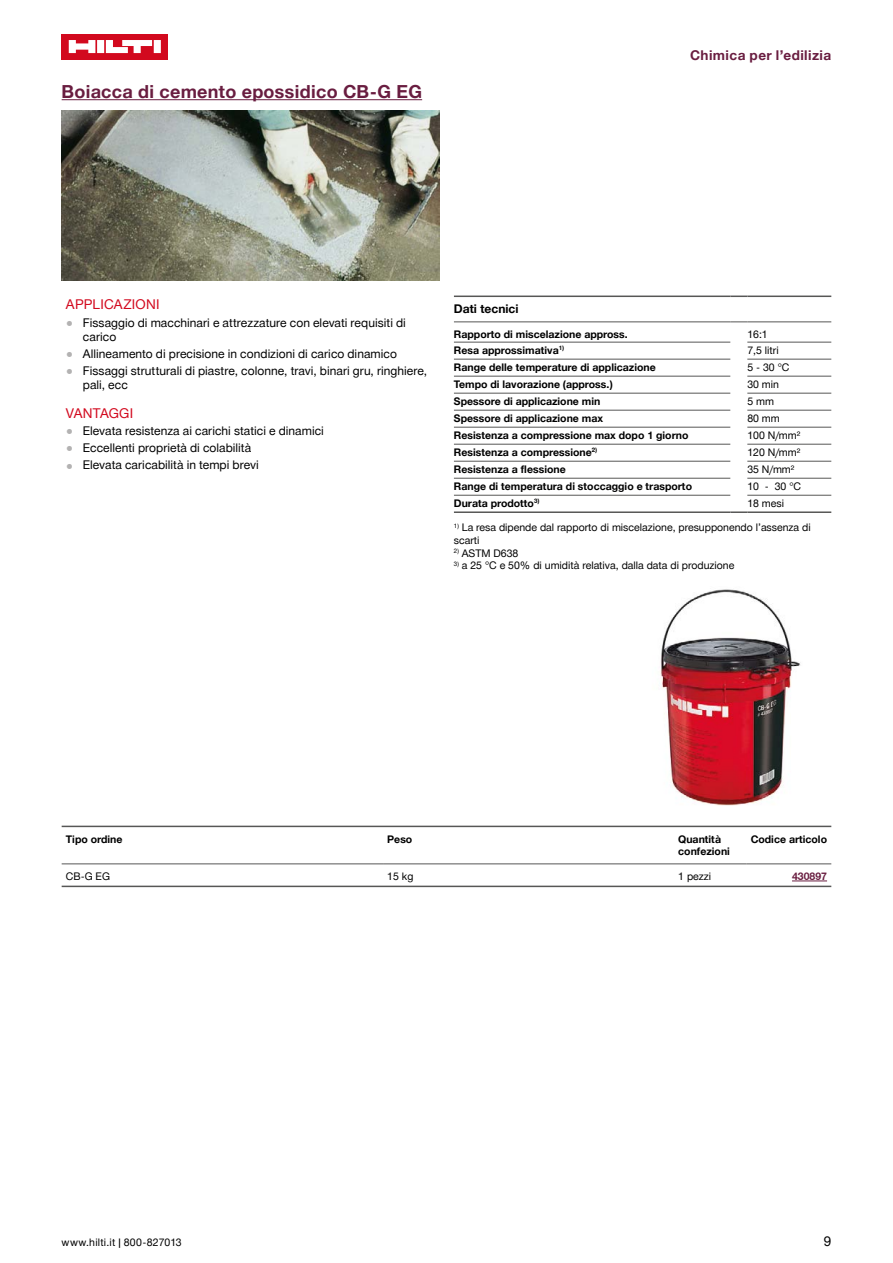
<style>
.page{position:relative;width:893px;height:1263px;background:#fff}
.page>*{position:absolute;margin:0;border:0;box-sizing:border-box;transform-origin:0 0}
.t1{font:700 18px "Hilti";letter-spacing:.015em;color:#691d40}
.t2{font:700 13.5px "Hilti";letter-spacing:.03em;color:#691d40}
.t3{font:13.5px "Hilti";letter-spacing:.015em;color:#d2091e}
.t4{font:13.5px "Hilti";color:#000}
.t5{font:12px/14.4px "Hilti";letter-spacing:.005em;color:#000}
.t6{font:700 12px "Hilti";color:#000}
.t7{font:700 10.5px/12.6px "Hilti";color:#000}
.t8{font:10.5px/12.6px "Hilti";color:#000}
.t9{font:10.5px "Hilti";letter-spacing:.02em;color:#000}
.t10{font:700 10.5px "Hilti";color:#691d40}
.s1{font-size:9px;color:#b3b2b2}
</style>
<div class="page">
<div style="left:62px;top:34px;width:106px;height:25px;background:#d2091e"></div>
<svg style="left:69px;top:40px;width:92px;height:13px"></svg>
<hr style="left:62px;top:826px;width:769px;height:1px;background:#575756">
<hr style="left:62px;top:886px;width:769px;height:1px;background:#575756">
<svg style="left:62px;top:864px;width:769px;height:18px"></svg>
<hr style="left:62px;top:863px;width:321px;height:1px;background:#575756">
<hr style="left:383px;top:863px;width:291px;height:1px;background:#575756">
<hr style="left:674px;top:863px;width:72px;height:1px;background:#575756">
<hr style="left:746px;top:863px;width:85px;height:1px;background:#575756">
<hr style="left:792px;top:880px;width:35px;height:1px;background:#691d40">
<hr style="left:62px;top:99px;width:360px;height:1px;background:#691d40">
<img style="left:62px;top:111px;width:377px;height:170px">
<hr style="left:454px;top:296px;width:276px;height:1px;background:#575756">
<svg style="left:730px;top:296px;width:17px;height:1px"></svg>
<hr style="left:747px;top:296px;width:84px;height:1px;background:#575756">
<hr style="left:454px;top:321px;width:276px;height:1px;background:#575756">
<svg style="left:730px;top:321px;width:17px;height:1px"></svg>
<hr style="left:747px;top:321px;width:84px;height:1px;background:#575756">
<hr style="left:454px;top:342px;width:276px;height:1px;background:#575756">
<hr style="left:747px;top:342px;width:84px;height:1px;background:#575756">
<hr style="left:454px;top:359px;width:276px;height:1px;background:#575756">
<hr style="left:747px;top:359px;width:84px;height:1px;background:#575756">
<hr style="left:454px;top:376px;width:276px;height:1px;background:#575756">
<hr style="left:747px;top:376px;width:84px;height:1px;background:#575756">
<hr style="left:454px;top:393px;width:276px;height:1px;background:#575756">
<hr style="left:747px;top:393px;width:84px;height:1px;background:#575756">
<hr style="left:454px;top:410px;width:276px;height:1px;background:#575756">
<hr style="left:747px;top:410px;width:84px;height:1px;background:#575756">
<hr style="left:454px;top:427px;width:276px;height:1px;background:#575756">
<hr style="left:747px;top:427px;width:84px;height:1px;background:#575756">
<hr style="left:454px;top:444px;width:276px;height:1px;background:#575756">
<hr style="left:747px;top:444px;width:84px;height:1px;background:#575756">
<hr style="left:454px;top:461px;width:276px;height:1px;background:#575756">
<hr style="left:747px;top:461px;width:84px;height:1px;background:#575756">
<hr style="left:454px;top:478px;width:276px;height:1px;background:#575756">
<hr style="left:747px;top:478px;width:84px;height:1px;background:#575756">
<hr style="left:454px;top:495px;width:276px;height:1px;background:#575756">
<hr style="left:747px;top:495px;width:84px;height:1px;background:#575756">
<hr style="left:454px;top:511px;width:276px;height:2px;background:#575756">
<svg style="left:730px;top:511px;width:17px;height:2px"></svg>
<hr style="left:747px;top:511px;width:84px;height:2px;background:#575756">
<img style="left:660px;top:589px;width:141px;height:217px">
<h1 class="t1" style="left:62px;top:79px;width:362px">Boiacca di cemento epossidico CB-G EG</h1>
<p class="t2" style="left:690px;top:45px;width:143px">Chimica per l’edilizia</p>
<p class="t3" style="left:66px;top:295px;width:95px">APPLICAZIONI</p>
<p class="t5" style="left:83px;top:315px;width:324px;text-indent:-17px"><span class="s1">●</span> Fissaggio di macchinari e attrezzature con elevati requisiti di carico</p>
<p class="t5" style="left:66px;top:346px;width:333px"><span class="s1">●</span> Allineamento di precisione in condizioni di carico dinamico</p>
<p class="t5" style="left:83px;top:363px;width:346px;text-indent:-17px"><span class="s1">●</span> Fissaggi strutturali di piastre, colonne, travi, binari gru, ringhiere, pali, ecc</p>
<p class="t3" style="left:66px;top:404px;width:69px">VANTAGGI</p>
<p class="t5" style="left:66px;top:424px;width:259px"><span class="s1">●</span> Elevata resistenza ai carichi statici e dinamici</p>
<p class="t5" style="left:66px;top:441px;width:187px"><span class="s1">●</span> Eccellenti proprietà di colabilità</p>
<p class="t5" style="left:66px;top:458px;width:194px"><span class="s1">●</span> Elevata caricabilità in tempi brevi</p>
<p class="t6" style="left:454px;top:301px;width:66px">Dati tecnici</p>
<p class="t7" style="left:454px;top:328px;width:175px">Rapporto di miscelazione appross.</p>
<p class="t8" style="left:747px;top:328px;width:22px">16:1</p>
<p class="t7" style="left:454px;top:344px;width:112px">Resa approssimativa<sup>1)</sup></p>
<p class="t8" style="left:747px;top:344px;width:33px">7,5 litri</p>
<p class="t7" style="left:454px;top:361px;width:203px">Range delle temperature di applicazione</p>
<p class="t8" style="left:747px;top:361px;width:44px">5 - 30 °C</p>
<p class="t7" style="left:454px;top:378px;width:160px">Tempo di lavorazione (appross.)</p>
<p class="t8" style="left:747px;top:378px;width:33px">30 min</p>
<p class="t7" style="left:454px;top:395px;width:148px">Spessore di applicazione min</p>
<p class="t8" style="left:747px;top:395px;width:28px">5 mm</p>
<p class="t7" style="left:454px;top:412px;width:151px">Spessore di applicazione max</p>
<p class="t8" style="left:747px;top:412px;width:34px">80 mm</p>
<p class="t7" style="left:454px;top:429px;width:236px">Resistenza a compressione max dopo 1 giorno</p>
<p class="t8" style="left:747px;top:429px;width:54px">100 N/mm²</p>
<p class="t7" style="left:454px;top:446px;width:145px">Resistenza a compressione<sup>2)</sup></p>
<p class="t8" style="left:747px;top:446px;width:54px">120 N/mm²</p>
<p class="t7" style="left:454px;top:463px;width:113px">Resistenza a flessione</p>
<p class="t8" style="left:747px;top:463px;width:49px">35 N/mm²</p>
<p class="t7" style="left:454px;top:480px;width:240px">Range di temperatura di stoccaggio e trasporto</p>
<p class="t8" style="left:747px;top:480px;width:55px">10 - 30 °C</p>
<p class="t7" style="left:454px;top:497px;width:87px">Durata prodotto<sup>3)</sup></p>
<p class="t8" style="left:747px;top:497px;width:38px">18 mesi</p>
<p class="t8" style="left:454px;top:521px;width:358px"><sup>1)</sup> La resa dipende dal rapporto di miscelazione, presupponendo l’assenza di scarti</p>
<p class="t8" style="left:454px;top:546px;width:66px"><sup>2)</sup> ASTM D638</p>
<p class="t8" style="left:454px;top:559px;width:282px"><sup>3)</sup> a 25 °C e 50% di umidità relativa, dalla data di produzione</p>
<p class="t7" style="left:66px;top:832px;width:58px">Tipo ordine</p>
<p class="t7" style="left:387px;top:832px;width:27px">Peso</p>
<p class="t7" style="left:678px;top:832px;width:53px">Quantità confezioni</p>
<p class="t7" style="left:751px;top:832px;width:78px">Codice articolo</p>
<p class="t8" style="left:66px;top:870px;width:46px">CB-G EG</p>
<p class="t8" style="left:387px;top:870px;width:28px">15 kg</p>
<p class="t8" style="left:678px;top:870px;width:35px">1 pezzi</p>
<p class="t10" style="left:792px;top:869px;width:37px">430897</p>
<p class="t9" style="left:62px;top:1235px;width:122px">www.hilti.it | 800-827013</p>
<p class="t4" style="left:824px;top:1231px;width:9px">9</p>
</div>
